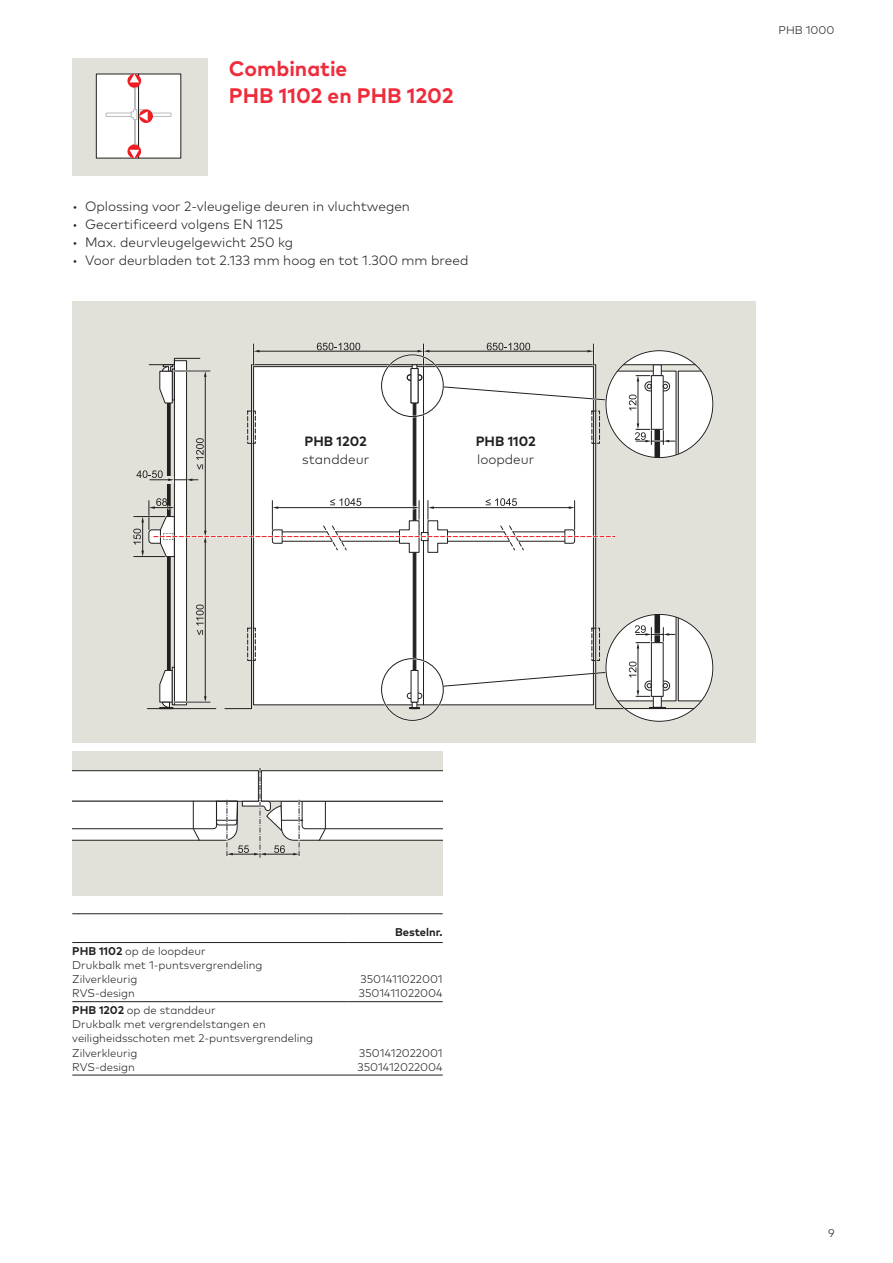
<style>
.page{position:relative;width:893px;height:1263px;background:#fff}
.page>*{position:absolute;margin:0;border:0;box-sizing:border-box;transform-origin:0 0}
.Body_Text_9pt_12pt{font:700 21px/27px "Mark Pro";color:#ee2c3b}
.Lead_9pt_12pt{font:300 13.5px "Mark Pro";color:#231f20}
.Lead_9pt_12pt-2{font:700 13.5px "Mark Pro";color:#231f20}
.Body_Text_7_5pt_9_5p{font:300 11.25px/14.2px "Mark Pro";color:#231f20}
.Column_Table_Title_7{font:700 11.25px "Mark Pro";color:#231f20}
.s1{font-weight:700}
</style>
<div class="page">
<div style="left:72px;top:301px;width:684px;height:441px;background:#e2e1d9"></div>
<svg style="left:133px;top:343px;width:580px;height:378px"></svg>
<div style="left:72px;top:751px;width:371px;height:144px;background:#e2e1d9"></div>
<svg style="left:72px;top:768px;width:371px;height:90px"></svg>
<div style="left:72px;top:58px;width:136px;height:117px;background:#e2e1d9"></div>
<div style="left:96px;top:74px;width:43px;height:85px;background:#fff;border:1px solid #231f20"></div>
<hr style="left:134px;top:82px;width:2px;height:62px;background:#bcbdc0">
<svg style="left:106px;top:113px;width:25px;height:4px"></svg>
<div style="left:138px;top:74px;width:43px;height:85px;background:#fff"></div>
<svg style="left:153px;top:113px;width:18px;height:4px"></svg>
<div style="left:139px;top:109px;width:14px;height:14px;background:#ee1d23;border-radius:50%"></div>
<svg style="left:131px;top:109px;width:17px;height:12px"></svg>
<svg style="left:127px;top:74px;width:14px;height:14px"></svg>
<svg style="left:129px;top:74px;width:10px;height:8px"></svg>
<svg style="left:127px;top:144px;width:14px;height:14px"></svg>
<svg style="left:129px;top:150px;width:10px;height:8px"></svg>
<hr style="left:72px;top:1001px;width:276px;height:1px;background:#231f20">
<hr style="left:348px;top:1001px;width:95px;height:1px;background:#231f20">
<hr style="left:72px;top:1075px;width:276px;height:1px;background:#231f20">
<hr style="left:348px;top:1075px;width:95px;height:1px;background:#231f20">
<hr style="left:72px;top:913px;width:276px;height:1px;background:#231f20">
<hr style="left:348px;top:913px;width:95px;height:1px;background:#231f20">
<hr style="left:72px;top:942px;width:276px;height:1px;background:#231f20">
<hr style="left:348px;top:942px;width:95px;height:1px;background:#231f20">
<p class="Body_Text_9pt_12pt" style="left:229px;top:54px;width:226px">Combinatie<br>PHB 1102 en PHB 1202</p>
<p class="Lead_9pt_12pt" style="left:72px;top:197px;width:339px">• Oplossing voor 2-vleugelige deuren in vluchtwegen</p>
<p class="Lead_9pt_12pt" style="left:72px;top:215px;width:212px">• Gecertificeerd volgens EN 1125</p>
<p class="Lead_9pt_12pt" style="left:72px;top:233px;width:223px">• Max. deurvleugelgewicht 250 kg</p>
<p class="Lead_9pt_12pt" style="left:72px;top:251px;width:398px">• Voor deurbladen tot 2.133 mm hoog en tot 1.300 mm breed</p>
<p class="Lead_9pt_12pt-2" style="left:305px;top:430px;width:64px">PHB 1202</p>
<p class="Lead_9pt_12pt" style="left:302px;top:449px;width:68px">standdeur</p>
<p class="Lead_9pt_12pt-2" style="left:476px;top:430px;width:62px">PHB 1102</p>
<p class="Lead_9pt_12pt" style="left:477px;top:449px;width:59px">loopdeur</p>
<p class="Body_Text_7_5pt_9_5p" style="left:72px;top:943px;width:135px"><span class="s1">PHB 1102</span> op de loopdeur</p>
<p class="Body_Text_7_5pt_9_5p" style="left:72px;top:957px;width:192px">Drukbalk met 1-puntsvergrendeling</p>
<p class="Body_Text_7_5pt_9_5p" style="left:72px;top:971px;width:67px">Zilverkleurig</p>
<p class="Body_Text_7_5pt_9_5p" style="left:72px;top:985px;width:64px">RVS-design</p>
<p class="Body_Text_7_5pt_9_5p" style="left:72px;top:1002px;width:145px"><span class="s1">PHB 1202</span> op de standdeur</p>
<p class="Body_Text_7_5pt_9_5p" style="left:72px;top:1016px;width:242px">Drukbalk met vergrendelstangen en veiligheidsschoten met 2-puntsvergrendeling</p>
<p class="Body_Text_7_5pt_9_5p" style="left:72px;top:1044px;width:67px">Zilverkleurig</p>
<p class="Body_Text_7_5pt_9_5p" style="left:72px;top:1059px;width:64px">RVS-design</p>
<p class="Column_Table_Title_7" style="left:395px;top:923px;width:49px">Bestelnr.</p>
<p class="Body_Text_7_5pt_9_5p" style="left:361px;top:971px;width:84px">3501411022001</p>
<p class="Body_Text_7_5pt_9_5p" style="left:359px;top:985px;width:85px">3501411022004</p>
<p class="Body_Text_7_5pt_9_5p" style="left:359px;top:1044px;width:85px">3501412022001</p>
<p class="Body_Text_7_5pt_9_5p" style="left:357px;top:1059px;width:87px">3501412022004</p>
<p class="Body_Text_7_5pt_9_5p" style="left:779px;top:22px;width:57px">PHB 1000</p>
<p class="Body_Text_7_5pt_9_5p" style="left:828px;top:1225px;width:8px">9</p>
</div>
